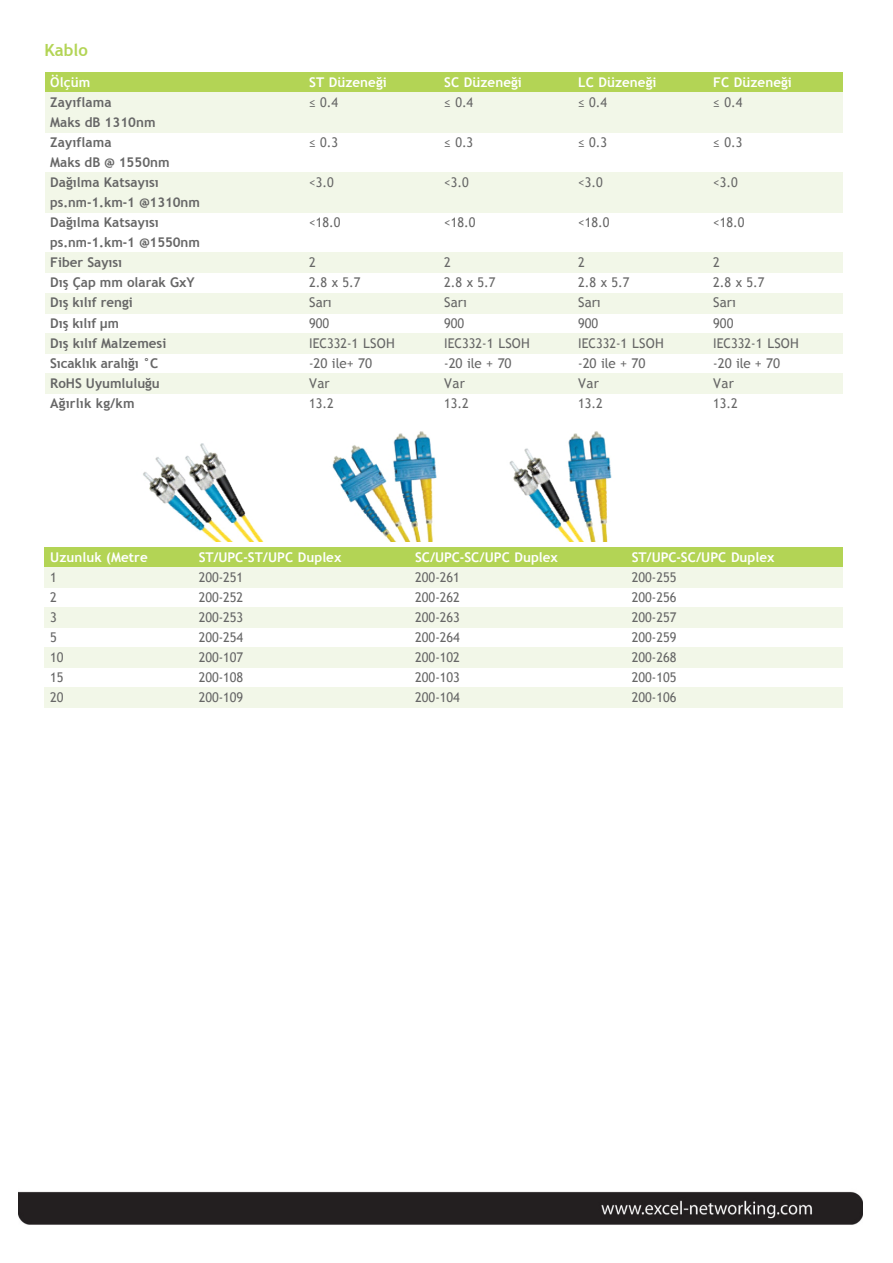
<style>
.page{position:relative;width:893px;height:1263px;background:#fff}
.page>*{position:absolute;margin:0;border:0;box-sizing:border-box;transform-origin:0 0}
.t1{font:700 16.8px "Trebuchet MS";color:#b3d455}
.t2{font:13.35px "Trebuchet MS";color:#666;scale:.95 1}
.t3{font:700 13.35px/20.1px "Trebuchet MS";color:#666}
.t4{font:700 13.35px "Trebuchet MS";letter-spacing:.005em;color:#fff}
.t5{font:13.35px "Trebuchet MS";color:#666;scale:.91 1}
.t6{font:13.35px "Trebuchet MS";color:#666}
</style>
<div class="page">
<div style="left:45px;top:72px;width:258px;height:20px;background:#b3d455"></div>
<div style="left:303px;top:72px;width:135px;height:20px;background:#b3d455"></div>
<div style="left:438px;top:72px;width:134px;height:20px;background:#b3d455"></div>
<div style="left:572px;top:72px;width:135px;height:20px;background:#b3d455"></div>
<div style="left:707px;top:72px;width:135px;height:20px;background:#b3d455"></div>
<div style="left:45px;top:92px;width:258px;height:40px;background:#f2f7e8"></div>
<div style="left:303px;top:92px;width:135px;height:40px;background:#f2f7e8"></div>
<div style="left:438px;top:92px;width:134px;height:40px;background:#f2f7e8"></div>
<div style="left:572px;top:92px;width:135px;height:40px;background:#f2f7e8"></div>
<div style="left:707px;top:92px;width:135px;height:40px;background:#f2f7e8"></div>
<div style="left:45px;top:172px;width:258px;height:41px;background:#f2f7e8"></div>
<div style="left:303px;top:172px;width:135px;height:41px;background:#f2f7e8"></div>
<div style="left:438px;top:172px;width:134px;height:41px;background:#f2f7e8"></div>
<div style="left:572px;top:172px;width:135px;height:41px;background:#f2f7e8"></div>
<div style="left:707px;top:172px;width:135px;height:41px;background:#f2f7e8"></div>
<div style="left:45px;top:253px;width:258px;height:20px;background:#f2f7e8"></div>
<div style="left:303px;top:253px;width:135px;height:20px;background:#f2f7e8"></div>
<div style="left:438px;top:253px;width:134px;height:20px;background:#f2f7e8"></div>
<div style="left:572px;top:253px;width:135px;height:20px;background:#f2f7e8"></div>
<div style="left:707px;top:253px;width:135px;height:20px;background:#f2f7e8"></div>
<div style="left:45px;top:293px;width:258px;height:20px;background:#f2f7e8"></div>
<div style="left:303px;top:293px;width:135px;height:20px;background:#f2f7e8"></div>
<div style="left:438px;top:293px;width:134px;height:20px;background:#f2f7e8"></div>
<div style="left:572px;top:293px;width:135px;height:20px;background:#f2f7e8"></div>
<div style="left:707px;top:293px;width:135px;height:20px;background:#f2f7e8"></div>
<div style="left:45px;top:333px;width:258px;height:20px;background:#f2f7e8"></div>
<div style="left:303px;top:333px;width:135px;height:20px;background:#f2f7e8"></div>
<div style="left:438px;top:333px;width:134px;height:20px;background:#f2f7e8"></div>
<div style="left:572px;top:333px;width:135px;height:20px;background:#f2f7e8"></div>
<div style="left:707px;top:333px;width:135px;height:20px;background:#f2f7e8"></div>
<div style="left:45px;top:373px;width:258px;height:20px;background:#f2f7e8"></div>
<div style="left:303px;top:373px;width:135px;height:20px;background:#f2f7e8"></div>
<div style="left:438px;top:373px;width:134px;height:20px;background:#f2f7e8"></div>
<div style="left:572px;top:373px;width:135px;height:20px;background:#f2f7e8"></div>
<div style="left:707px;top:373px;width:135px;height:20px;background:#f2f7e8"></div>
<img style="left:143px;top:431px;width:469px;height:111px">
<div style="left:45px;top:547px;width:148px;height:20px;background:#b3d455"></div>
<div style="left:193px;top:547px;width:216px;height:20px;background:#b3d455"></div>
<div style="left:409px;top:547px;width:217px;height:20px;background:#b3d455"></div>
<div style="left:626px;top:547px;width:216px;height:20px;background:#b3d455"></div>
<div style="left:45px;top:567px;width:148px;height:21px;background:#f2f7e8"></div>
<div style="left:193px;top:567px;width:216px;height:21px;background:#f2f7e8"></div>
<div style="left:409px;top:567px;width:217px;height:21px;background:#f2f7e8"></div>
<div style="left:626px;top:567px;width:216px;height:21px;background:#f2f7e8"></div>
<div style="left:45px;top:608px;width:148px;height:20px;background:#f2f7e8"></div>
<div style="left:193px;top:608px;width:216px;height:20px;background:#f2f7e8"></div>
<div style="left:409px;top:608px;width:217px;height:20px;background:#f2f7e8"></div>
<div style="left:626px;top:608px;width:216px;height:20px;background:#f2f7e8"></div>
<div style="left:45px;top:648px;width:148px;height:20px;background:#f2f7e8"></div>
<div style="left:193px;top:648px;width:216px;height:20px;background:#f2f7e8"></div>
<div style="left:409px;top:648px;width:217px;height:20px;background:#f2f7e8"></div>
<div style="left:626px;top:648px;width:216px;height:20px;background:#f2f7e8"></div>
<div style="left:45px;top:688px;width:148px;height:20px;background:#f2f7e8"></div>
<div style="left:193px;top:688px;width:216px;height:20px;background:#f2f7e8"></div>
<div style="left:409px;top:688px;width:217px;height:20px;background:#f2f7e8"></div>
<div style="left:626px;top:688px;width:216px;height:20px;background:#f2f7e8"></div>
<img style="left:18px;top:1191px;width:844px;height:34px">
<p class="t1" style="left:45px;top:40px;width:45px">Kablo</p>
<p class="t4" style="left:50px;top:74px;width:41px">Ölçüm</p>
<p class="t4" style="left:309px;top:74px;width:79px">ST Düzeneği</p>
<p class="t4" style="left:444px;top:74px;width:79px">SC Düzeneği</p>
<p class="t4" style="left:578px;top:74px;width:80px">LC Düzeneği</p>
<p class="t4" style="left:713px;top:74px;width:80px">FC Düzeneği</p>
<p class="t3" style="left:50px;top:92px;width:107px">Zayıflama<br>Maks dB 1310nm</p>
<p class="t2" style="left:309px;top:94px;width:32px">≤ 0.4</p>
<p class="t2" style="left:444px;top:94px;width:32px">≤ 0.4</p>
<p class="t2" style="left:578px;top:94px;width:32px">≤ 0.4</p>
<p class="t2" style="left:713px;top:94px;width:32px">≤ 0.4</p>
<p class="t3" style="left:50px;top:132px;width:121px">Zayıflama<br>Maks dB @ 1550nm</p>
<p class="t2" style="left:309px;top:134px;width:32px">≤ 0.3</p>
<p class="t2" style="left:444px;top:134px;width:32px">≤ 0.3</p>
<p class="t2" style="left:578px;top:134px;width:32px">≤ 0.3</p>
<p class="t2" style="left:713px;top:134px;width:32px">≤ 0.3</p>
<p class="t3" style="left:50px;top:172px;width:151px">Dağılma Katsayısı ps.nm-1.km-1 @1310nm</p>
<p class="t2" style="left:309px;top:174px;width:27px">&lt;3.0</p>
<p class="t2" style="left:444px;top:174px;width:27px">&lt;3.0</p>
<p class="t2" style="left:578px;top:174px;width:27px">&lt;3.0</p>
<p class="t2" style="left:713px;top:174px;width:27px">&lt;3.0</p>
<p class="t3" style="left:50px;top:212px;width:151px">Dağılma Katsayısı ps.nm-1.km-1 @1550nm</p>
<p class="t2" style="left:309px;top:215px;width:34px">&lt;18.0</p>
<p class="t2" style="left:444px;top:215px;width:34px">&lt;18.0</p>
<p class="t2" style="left:578px;top:215px;width:34px">&lt;18.0</p>
<p class="t2" style="left:713px;top:215px;width:34px">&lt;18.0</p>
<p class="t3" style="left:50px;top:253px;width:74px">Fiber Sayısı</p>
<p class="t2" style="left:309px;top:255px;width:9px">2</p>
<p class="t2" style="left:444px;top:255px;width:9px">2</p>
<p class="t2" style="left:578px;top:255px;width:9px">2</p>
<p class="t2" style="left:713px;top:255px;width:9px">2</p>
<p class="t3" style="left:50px;top:273px;width:146px">Dış Çap mm olarak GxY</p>
<p class="t2" style="left:309px;top:275px;width:56px">2.8 x 5.7</p>
<p class="t2" style="left:444px;top:275px;width:56px">2.8 x 5.7</p>
<p class="t2" style="left:578px;top:275px;width:56px">2.8 x 5.7</p>
<p class="t2" style="left:713px;top:275px;width:56px">2.8 x 5.7</p>
<p class="t3" style="left:50px;top:293px;width:84px">Dış kılıf rengi</p>
<p class="t6" style="left:309px;top:295px;width:24px">Sarı</p>
<p class="t6" style="left:444px;top:295px;width:24px">Sarı</p>
<p class="t6" style="left:578px;top:295px;width:24px">Sarı</p>
<p class="t6" style="left:713px;top:295px;width:24px">Sarı</p>
<p class="t3" style="left:50px;top:313px;width:70px">Dış kılıf μm</p>
<p class="t2" style="left:309px;top:315px;width:23px">900</p>
<p class="t2" style="left:444px;top:315px;width:23px">900</p>
<p class="t2" style="left:578px;top:315px;width:23px">900</p>
<p class="t2" style="left:713px;top:315px;width:23px">900</p>
<p class="t3" style="left:50px;top:333px;width:118px">Dış kılıf Malzemesi</p>
<p class="t2" style="left:309px;top:335px;width:92px">IEC332-1 LSOH</p>
<p class="t2" style="left:444px;top:335px;width:92px">IEC332-1 LSOH</p>
<p class="t2" style="left:578px;top:335px;width:92px">IEC332-1 LSOH</p>
<p class="t2" style="left:713px;top:335px;width:92px">IEC332-1 LSOH</p>
<p class="t3" style="left:50px;top:353px;width:110px">Sıcaklık aralığı °C</p>
<p class="t5" style="left:309px;top:355px;width:71px">-20 ile+ 70</p>
<p class="t5" style="left:444px;top:355px;width:76px">-20 ile + 70</p>
<p class="t5" style="left:578px;top:355px;width:76px">-20 ile + 70</p>
<p class="t5" style="left:713px;top:355px;width:75px">-20 ile + 70</p>
<p class="t3" style="left:50px;top:373px;width:111px">RoHS Uyumluluğu</p>
<p class="t6" style="left:309px;top:375px;width:22px">Var</p>
<p class="t6" style="left:444px;top:375px;width:22px">Var</p>
<p class="t6" style="left:578px;top:375px;width:22px">Var</p>
<p class="t6" style="left:713px;top:375px;width:22px">Var</p>
<p class="t3" style="left:50px;top:393px;width:86px">Ağırlık kg/km</p>
<p class="t2" style="left:309px;top:395px;width:27px">13.2</p>
<p class="t2" style="left:444px;top:395px;width:27px">13.2</p>
<p class="t2" style="left:578px;top:395px;width:27px">13.2</p>
<p class="t2" style="left:713px;top:395px;width:27px">13.2</p>
<p class="t4" style="left:50px;top:549px;width:99px">Uzunluk (Metre</p>
<p class="t4" style="left:199px;top:549px;width:144px">ST/UPC-ST/UPC Duplex</p>
<p class="t4" style="left:415px;top:549px;width:144px">SC/UPC-SC/UPC Duplex</p>
<p class="t4" style="left:631px;top:549px;width:144px">ST/UPC-SC/UPC Duplex</p>
<p class="t2" style="left:50px;top:569px;width:9px">1</p>
<p class="t2" style="left:199px;top:569px;width:48px">200-251</p>
<p class="t2" style="left:415px;top:569px;width:48px">200-261</p>
<p class="t2" style="left:631px;top:569px;width:48px">200-255</p>
<p class="t2" style="left:50px;top:589px;width:9px">2</p>
<p class="t2" style="left:199px;top:589px;width:48px">200-252</p>
<p class="t2" style="left:415px;top:589px;width:48px">200-262</p>
<p class="t2" style="left:631px;top:589px;width:48px">200-256</p>
<p class="t2" style="left:50px;top:609px;width:9px">3</p>
<p class="t2" style="left:199px;top:609px;width:48px">200-253</p>
<p class="t2" style="left:415px;top:609px;width:48px">200-263</p>
<p class="t2" style="left:631px;top:609px;width:48px">200-257</p>
<p class="t2" style="left:50px;top:630px;width:9px">5</p>
<p class="t2" style="left:199px;top:630px;width:48px">200-254</p>
<p class="t2" style="left:415px;top:630px;width:48px">200-264</p>
<p class="t2" style="left:631px;top:630px;width:48px">200-259</p>
<p class="t2" style="left:50px;top:650px;width:16px">10</p>
<p class="t2" style="left:199px;top:650px;width:48px">200-107</p>
<p class="t2" style="left:415px;top:650px;width:48px">200-102</p>
<p class="t2" style="left:631px;top:650px;width:48px">200-268</p>
<p class="t2" style="left:50px;top:670px;width:16px">15</p>
<p class="t2" style="left:199px;top:670px;width:48px">200-108</p>
<p class="t2" style="left:415px;top:670px;width:48px">200-103</p>
<p class="t2" style="left:631px;top:670px;width:48px">200-105</p>
<p class="t2" style="left:50px;top:690px;width:16px">20</p>
<p class="t2" style="left:199px;top:690px;width:48px">200-109</p>
<p class="t2" style="left:415px;top:690px;width:48px">200-104</p>
<p class="t2" style="left:631px;top:690px;width:48px">200-106</p>
</div>
